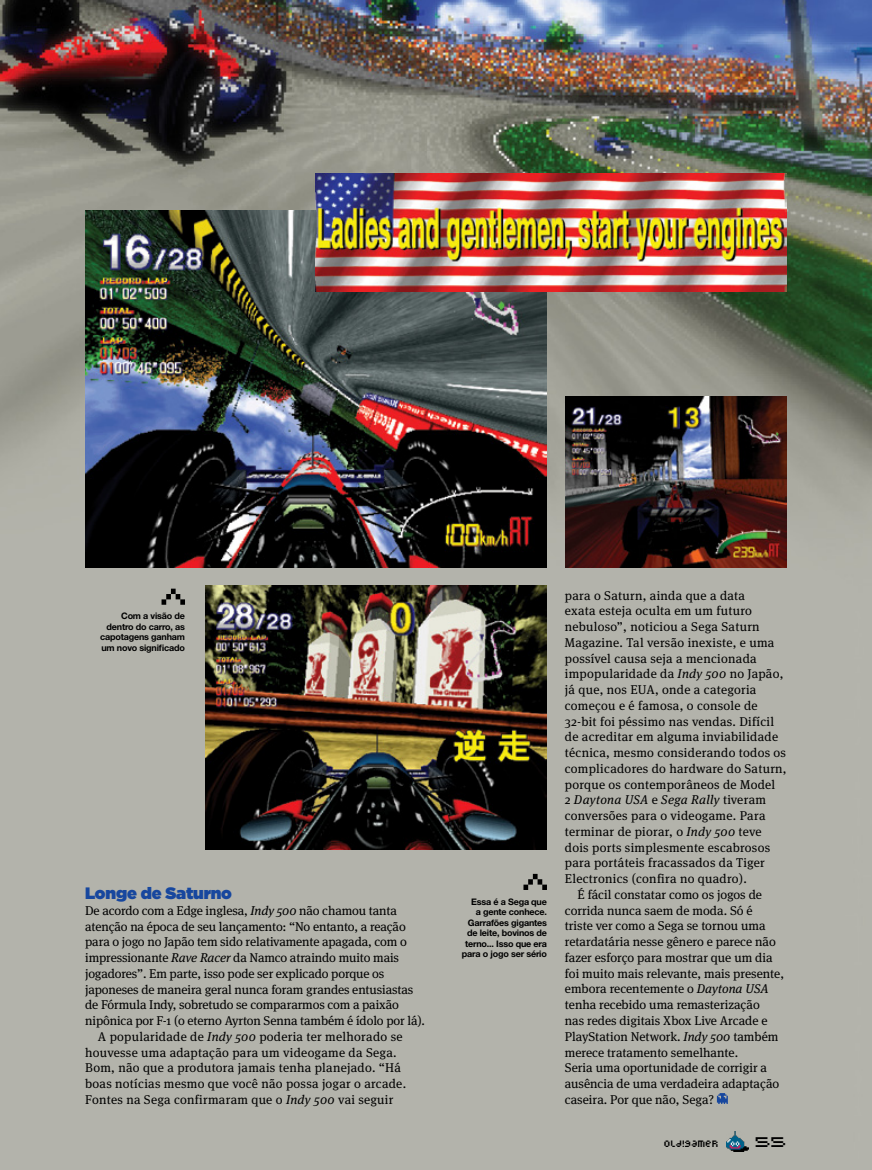
<style>
.page{position:relative;width:872px;height:1170px;background:#fff}
.page>*{position:absolute;margin:0;border:0;box-sizing:border-box;transform-origin:0 0}
.t1{font:19.65px "Supercollider";color:#000}
.t2{font:900 16.5px "Gotham HTF";letter-spacing:-.01em;color:#17479e}
.t3{font:12.9px "Supercollidersmall";color:#000}
.t4{font:12.75px "Meta Serif Pro";color:#000}
.t5{font:12.75px "Meta Serif Pro";letter-spacing:.02em;color:#000}
.t6{font:italic 12.75px "Meta Serif Pro";letter-spacing:.02em;color:#000}
.t7{font:700 9px/10.5px "Helvetica Neue";letter-spacing:-.02em;color:#000;text-align:right}
.s1{font-style:italic}
.s2{font-style:normal}
</style>
<div class="page">
<img style="left:0;top:0;width:872px;height:1169px">
<img style="left:85px;top:210px;width:462px;height:357px">
<svg style="left:717px;top:1092px;width:11px;height:11px"></svg>
<img style="left:205px;top:585px;width:342px;height:264px">
<img style="left:565px;top:396px;width:221px;height:171px">
<svg style="left:161px;top:588px;width:24px;height:16px"></svg>
<svg style="left:523px;top:873px;width:24px;height:16px"></svg>
<img style="left:315px;top:174px;width:471px;height:117px">
<img style="left:726px;top:1131px;width:22px;height:20px">
<p class="t7" style="left:100px;top:610px;width:86px">Com a visão de dentro do carro, as capotagens ganham um novo significado</p>
<p class="t2" style="left:85px;top:883px;width:148px">Longe de Saturno</p>
<p class="t4" style="left:85px;top:901px;width:313px">De acordo com a Edge inglesa, <span class="s1">Indy 500</span> não chamou tanta</p>
<p class="t4" style="left:85px;top:916px;width:322px">atenção na época de seu lançamento: “No entanto, a reação</p>
<p class="t4" style="left:85px;top:932px;width:323px">para o jogo no Japão tem sido relativamente apagada, com o</p>
<p class="t4" style="left:85px;top:948px;width:315px">impressionante <span class="s1">Rave Racer</span> da Namco atraindo muito mais</p>
<p class="t4" style="left:85px;top:964px;width:301px">jogadores”. Em parte, isso pode ser explicado porque os</p>
<p class="t4" style="left:85px;top:979px;width:330px">japoneses de maneira geral nunca foram grandes entusiastas</p>
<p class="t4" style="left:85px;top:995px;width:315px">de Fórmula Indy, sobretudo se compararmos com a paixão</p>
<p class="t4" style="left:85px;top:1011px;width:341px">nipônica por F-1 (o eterno Ayrton Senna também é ídolo por lá).</p>
<p class="t5" style="left:98px;top:1027px;width:306px">A popularidade de <span class="s1">Indy 500</span> poderia ter melhorado se</p>
<p class="t5" style="left:85px;top:1042px;width:313px">houvesse uma adaptação para um videogame da Sega.</p>
<p class="t5" style="left:85px;top:1058px;width:317px">Bom, não que a produtora jamais tenha planejado. “Há</p>
<p class="t5" style="left:85px;top:1074px;width:322px">boas notícias mesmo que você não possa jogar o arcade.</p>
<p class="t5" style="left:85px;top:1090px;width:310px">Fontes na Sega confirmaram que o <span class="s1">Indy 500</span> vai seguir</p>
<p class="t7" style="left:462px;top:895px;width:87px">Essa é a Sega que<br>a gente conhece.<br>Garrafões gigantes de leite, bovinos de terno... Isso que era para o jogo ser sério</p>
<p class="t5" style="left:565px;top:586px;width:182px">para o Saturn, ainda que a data</p>
<p class="t5" style="left:565px;top:601px;width:189px">exata esteja oculta em um futuro</p>
<p class="t5" style="left:565px;top:617px;width:196px">nebuloso”, noticiou a Sega Saturn</p>
<p class="t5" style="left:565px;top:633px;width:211px">Magazine. Tal versão inexiste, e uma</p>
<p class="t5" style="left:565px;top:649px;width:193px">possível causa seja a mencionada</p>
<p class="t5" style="left:565px;top:664px;width:220px">impopularidade da <span class="s1">Indy 500</span> no Japão,</p>
<p class="t5" style="left:565px;top:680px;width:193px">já que, nos EUA, onde a categoria</p>
<p class="t5" style="left:565px;top:696px;width:194px">começou e é famosa, o console de</p>
<p class="t5" style="left:565px;top:712px;width:211px">32-bit foi péssimo nas vendas. Difícil</p>
<p class="t5" style="left:565px;top:727px;width:215px">de acreditar em alguma inviabilidade</p>
<p class="t5" style="left:565px;top:743px;width:223px">técnica, mesmo considerando todos os</p>
<p class="t5" style="left:565px;top:759px;width:223px">complicadores do hardware do Saturn,</p>
<p class="t5" style="left:565px;top:775px;width:212px">porque os contemporâneos de Model</p>
<p class="t6" style="left:565px;top:790px;width:203px"><span class="s2">2</span> Daytona USA <span class="s2">e</span> Sega Rally <span class="s2">tiveram</span></p>
<p class="t5" style="left:565px;top:806px;width:202px">conversões para o videogame. Para</p>
<p class="t5" style="left:565px;top:822px;width:198px">terminar de piorar, o <span class="s1">Indy 500</span> teve</p>
<p class="t5" style="left:565px;top:838px;width:207px">dois ports simplesmente escabrosos</p>
<p class="t5" style="left:565px;top:853px;width:201px">para portáteis fracassados da Tiger</p>
<p class="t5" style="left:565px;top:869px;width:183px">Electronics (confira no quadro).</p>
<p class="t4" style="left:577px;top:885px;width:186px">É fácil c0nstatar como os jogos de</p>
<p class="t4" style="left:565px;top:900px;width:189px">corrida nunca saem de moda. Só é</p>
<p class="t4" style="left:565px;top:916px;width:202px">triste ver como a Sega se tornou uma</p>
<p class="t4" style="left:565px;top:932px;width:212px">retardatária nesse gênero e parece não</p>
<p class="t4" style="left:565px;top:948px;width:209px">fazer esforço para mostrar que um dia</p>
<p class="t4" style="left:565px;top:963px;width:221px">foi muito mais relevante, mais presente,</p>
<p class="t4" style="left:565px;top:979px;width:205px">embora recentemente o <span class="s1">Daytona USA</span></p>
<p class="t4" style="left:565px;top:995px;width:196px">tenha recebido uma remasterização</p>
<p class="t4" style="left:565px;top:1011px;width:204px">nas redes digitais Xbox Live Arcade e</p>
<p class="t4" style="left:565px;top:1026px;width:215px">PlayStation Network. <span class="s1">Indy 500</span> também</p>
<p class="t4" style="left:565px;top:1042px;width:175px">merece tratamento semelhante.</p>
<p class="t4" style="left:565px;top:1058px;width:204px">Seria uma oportunidade de corrigir a</p>
<p class="t4" style="left:565px;top:1074px;width:216px">ausência de uma verdadeira adaptação</p>
<p class="t4" style="left:565px;top:1089px;width:151px">caseira. Por que não, Sega?</p>
<p class="t3" style="left:664px;top:1134px;width:56px">old!gamer</p>
<h1 class="t1" style="left:755px;top:1127px;width:33px">55</h1>
</div>
